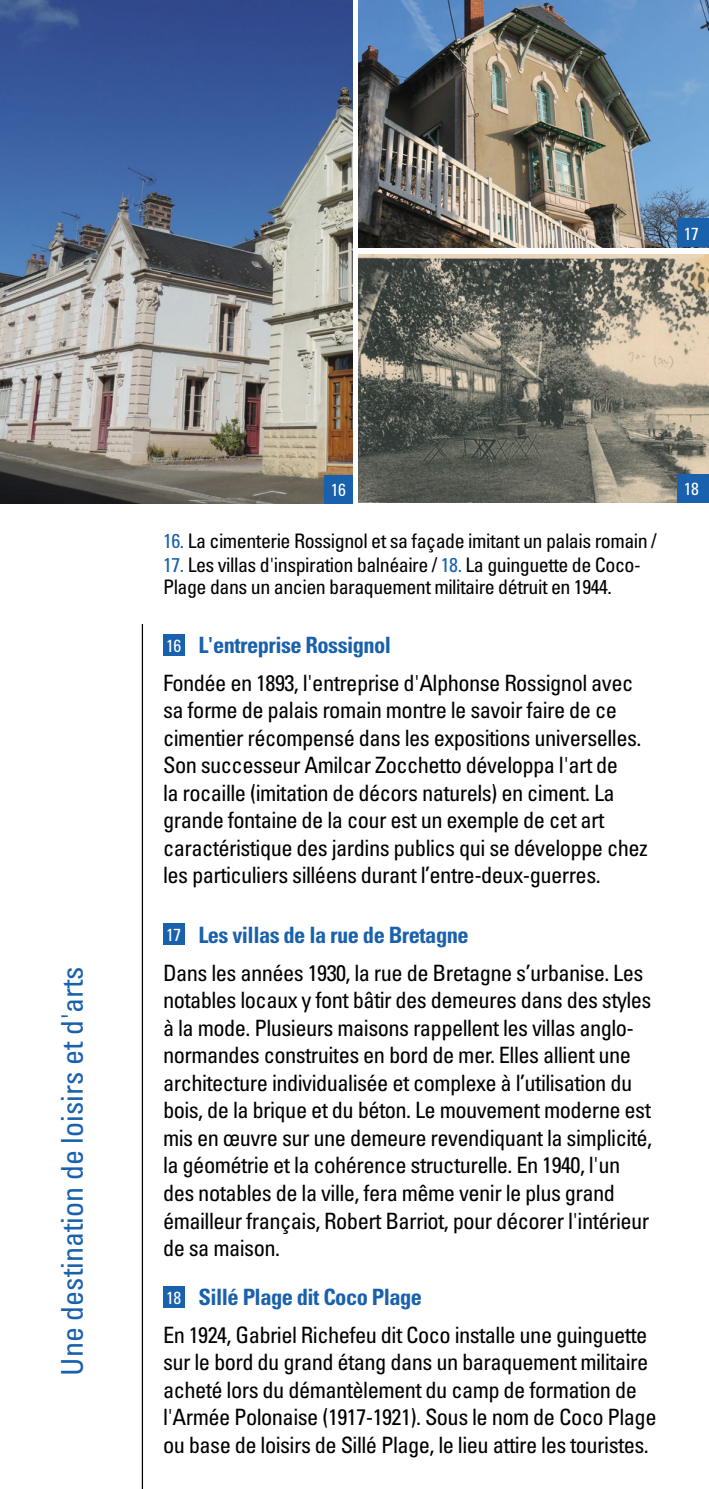
<style>
.page{position:relative;width:709px;height:1489px;background:#fff}
.page>*{position:absolute;margin:0;border:0;box-sizing:border-box;transform-origin:0 0}
.t1{font:condensed 30px "Univers LTCYR 57";color:#1961ac}
.t2{font:condensed 22.5px/27.5px "Univers LTCYR 57";letter-spacing:-.025em;color:#000}
.t3{font:22.5px "Univers LTCYR 67 Bold Cond";letter-spacing:-.025em;color:#1961ac}
.t4{font:condensed 20px/22.5px "Univers LTCYR 57";letter-spacing:-.025em;color:#000}
.t5{font:condensed 17.5px "Univers LTCYR 57";letter-spacing:-.025em;color:#fff}
.s1{color:#1961ac}
</style>
<div class="page">
<img style="left:0;top:0;width:353px;height:503px">
<img style="left:358px;top:254px;width:351px;height:248px">
<div style="left:163px;top:634px;width:21px;height:22px;background:#1961ac"></div>
<div style="left:163px;top:923px;width:21px;height:22px;background:#1961ac"></div>
<div style="left:163px;top:1285px;width:21px;height:21px;background:#1961ac"></div>
<hr style="left:142px;top:624px;width:1px;height:864px;background:#000">
<img style="left:358px;top:0;width:351px;height:247px">
<div style="left:324px;top:475px;width:29px;height:28px;background:#1961ac"></div>
<div style="left:677px;top:474px;width:28px;height:28px;background:#1961ac"></div>
<div style="left:677px;top:219px;width:28px;height:28px;background:#1961ac"></div>
<hr style="left:705px;top:474px;width:4px;height:28px;background:#1961ac">
<hr style="left:705px;top:219px;width:4px;height:28px;background:#1961ac">
<p class="t5" style="left:683px;top:222px;width:17px">17</p>
<h1 class="t1" style="left:53px;top:1375px;width:411px;rotate:-90deg">Une destination de loisirs et d'arts</h1>
<p class="t5" style="left:331px;top:479px;width:17px">16</p>
<p class="t5" style="left:683px;top:478px;width:17px">18</p>
<p class="t4" style="left:163px;top:529px;width:495px"><span class="s1">16.</span> La cimenterie Rossignol et sa façade imitant un palais romain /</p>
<p class="t4" style="left:163px;top:553px;width:479px"><span class="s1">17.</span> Les villas d'inspiration balnéaire / <span class="s1">18.</span> La guinguette de Coco-<br>Plage dans un ancien baraquement militaire détruit en 1944.</p>
<p class="t3" style="left:198px;top:630px;width:194px">L'entreprise Rossignol</p>
<p class="t2" style="left:163px;top:668px;width:486px">Fondée en 1893, l'entreprise d'Alphonse Rossignol avec sa forme de palais romain montre le savoir faire de ce cimentier récompensé dans les expositions universelles.<br>Son successeur Amilcar Zocchetto développa l'art de<br>la rocaille (imitation de décors naturels) en ciment. La grande fontaine de la cour est un exemple de cet art caractéristique des jardins publics qui se développe chez les particuliers silléens durant l’entre-deux-guerres.</p>
<p class="t3" style="left:198px;top:920px;width:272px">Les villas de la rue de Bretagne</p>
<p class="t2" style="left:163px;top:958px;width:490px">Dans les années 1930, la rue de Bretagne s’urbanise. Les notables locaux y font bâtir des demeures dans des styles à la mode. Plusieurs maisons rappellent les villas anglo&shy;normandes construites en bord de mer. Elles allient une architecture individualisée et complexe à l’utilisation du bois, de la brique et du béton. Le mouvement moderne est mis en œuvre sur une demeure revendiquant la simplicité, la géométrie et la cohérence structurelle. En 1940, l'un des notables de la ville, fera même venir le plus grand émailleur français, Robert Barriot, pour décorer l'intérieur de sa maison.</p>
<p class="t3" style="left:198px;top:1282px;width:225px">Sillé Plage dit Coco Plage</p>
<p class="t2" style="left:163px;top:1320px;width:495px">En 1924, Gabriel Richefeu dit Coco installe une guinguette sur le bord du grand étang dans un baraquement militaire acheté lors du démantèlement du camp de formation de l'Armée Polonaise (1917-1921). Sous le nom de Coco Plage ou base de loisirs de Sillé Plage, le lieu attire les touristes.</p>
<p class="t5" style="left:166px;top:635px;width:17px">16</p>
<p class="t5" style="left:166px;top:924px;width:17px">17</p>
<p class="t5" style="left:166px;top:1286px;width:17px">18</p>
</div>
